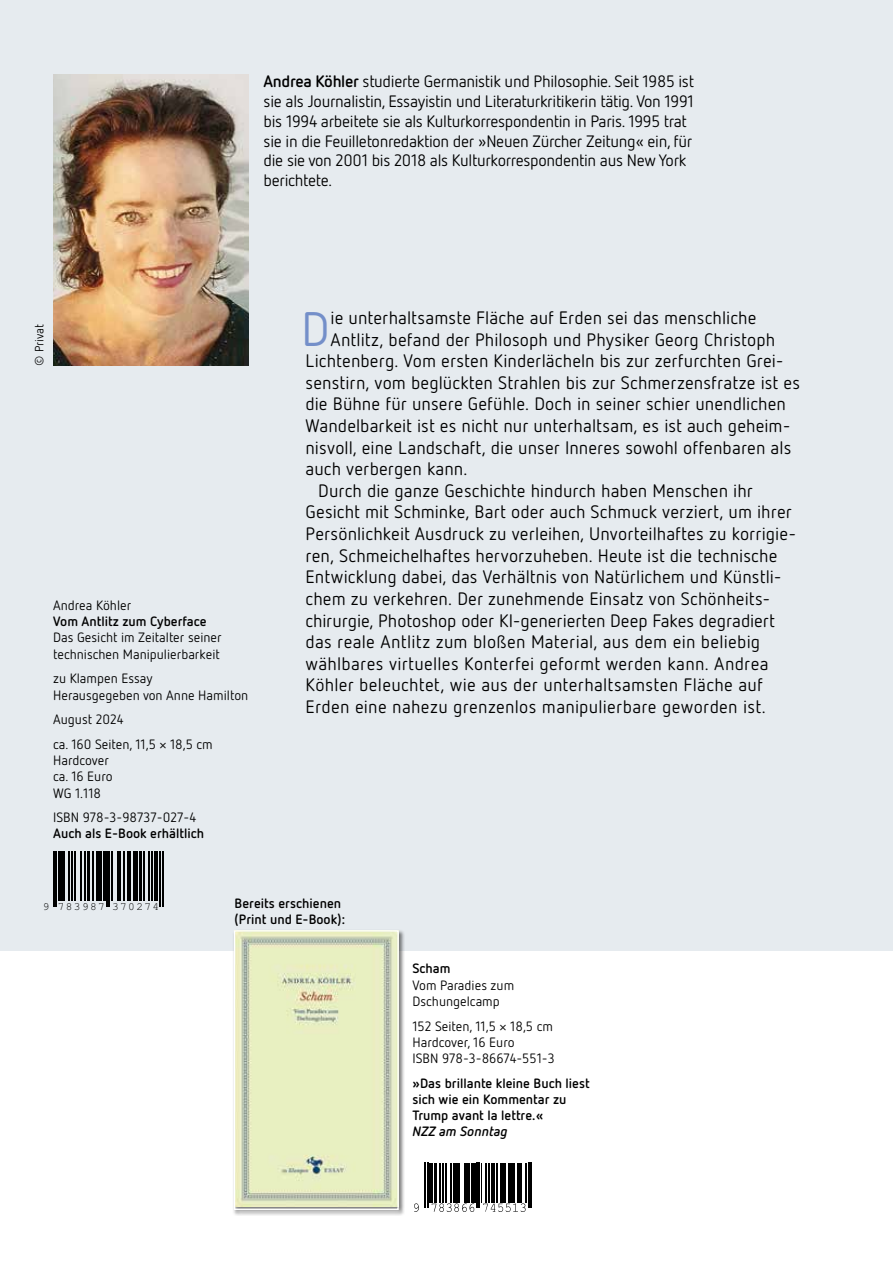
<style>
.page{position:relative;width:893px;height:1263px;background:#fff}
.page>*{position:absolute;margin:0;border:0;box-sizing:border-box;transform-origin:0 0}
.t1{font:48.45px "Netto OT";color:#748fc9}
.t2{font:18px "Netto OT";letter-spacing:.005em;color:#000}
.t3{font:16.5px/19.8px "Netto OT";letter-spacing:-.02em;color:#000}
.t4{font:13.5px/16.2px "Netto OT";color:#000}
.t5{font:700 13.5px/16.2px "Netto OT";color:#000}
.t6{font:italic 700 13.5px "Netto OT";color:#000}
.t7{font:12px "Netto OT";color:#000}
.t8{font:11.1px "Helvetica Neue";letter-spacing:.13em;color:#000}
.s1{font-weight:700}
</style>
<div class="page">
<div style="left:0;top:0;width:893px;height:951px;background:#e6ebef"></div>
<img style="left:53px;top:74px;width:196px;height:292px">
<hr style="left:53px;top:851px;width:1px;height:56px;background:#000">
<hr style="left:56px;top:851px;width:1px;height:56px;background:#000">
<hr style="left:58px;top:851px;width:3px;height:50px;background:#000">
<hr style="left:62px;top:851px;width:3px;height:50px;background:#000">
<hr style="left:68px;top:851px;width:2px;height:50px;background:#000">
<hr style="left:72px;top:851px;width:1px;height:50px;background:#000">
<hr style="left:74px;top:851px;width:1px;height:50px;background:#000">
<hr style="left:80px;top:851px;width:1px;height:50px;background:#000">
<hr style="left:85px;top:851px;width:1px;height:50px;background:#000">
<hr style="left:87px;top:851px;width:2px;height:50px;background:#000">
<hr style="left:93px;top:851px;width:1px;height:50px;background:#000">
<hr style="left:96px;top:851px;width:1px;height:50px;background:#000">
<hr style="left:98px;top:851px;width:4px;height:50px;background:#000">
<hr style="left:103px;top:851px;width:2px;height:50px;background:#000">
<hr style="left:107px;top:851px;width:1px;height:56px;background:#000">
<hr style="left:109px;top:851px;width:1px;height:56px;background:#000">
<hr style="left:111px;top:851px;width:1px;height:50px;background:#000">
<hr style="left:117px;top:851px;width:1px;height:50px;background:#000">
<hr style="left:119px;top:851px;width:1px;height:50px;background:#000">
<hr style="left:124px;top:851px;width:1px;height:50px;background:#000">
<hr style="left:127px;top:851px;width:4px;height:50px;background:#000">
<hr style="left:133px;top:851px;width:1px;height:50px;background:#000">
<hr style="left:135px;top:851px;width:3px;height:50px;background:#000">
<hr style="left:139px;top:851px;width:2px;height:50px;background:#000">
<hr style="left:144px;top:851px;width:1px;height:50px;background:#000">
<hr style="left:148px;top:851px;width:1px;height:50px;background:#000">
<hr style="left:152px;top:851px;width:1px;height:50px;background:#000">
<hr style="left:154px;top:851px;width:3px;height:50px;background:#000">
<hr style="left:160px;top:851px;width:1px;height:56px;background:#000">
<hr style="left:162px;top:851px;width:1px;height:56px;background:#000">
<div style="left:233px;top:929px;width:172px;height:287px;background:#000;opacity:.5"></div>
<img style="left:236px;top:932px;width:161px;height:275px">
<div style="left:234px;top:930px;width:165px;height:280px;border:1px solid #fff"></div>
<hr style="left:425px;top:1162px;width:1px;height:46px;background:#000">
<hr style="left:427px;top:1162px;width:1px;height:46px;background:#000">
<hr style="left:429px;top:1162px;width:4px;height:40px;background:#000">
<hr style="left:434px;top:1162px;width:2px;height:40px;background:#000">
<hr style="left:439px;top:1162px;width:2px;height:40px;background:#000">
<hr style="left:443px;top:1162px;width:1px;height:40px;background:#000">
<hr style="left:445px;top:1162px;width:1px;height:40px;background:#000">
<hr style="left:451px;top:1162px;width:1px;height:40px;background:#000">
<hr style="left:453px;top:1162px;width:2px;height:40px;background:#000">
<hr style="left:456px;top:1162px;width:4px;height:40px;background:#000">
<hr style="left:464px;top:1162px;width:1px;height:40px;background:#000">
<hr style="left:466px;top:1162px;width:2px;height:40px;background:#000">
<hr style="left:469px;top:1162px;width:1px;height:40px;background:#000">
<hr style="left:471px;top:1162px;width:4px;height:40px;background:#000">
<hr style="left:477px;top:1162px;width:1px;height:46px;background:#000">
<hr style="left:479px;top:1162px;width:1px;height:46px;background:#000">
<hr style="left:481px;top:1162px;width:1px;height:40px;background:#000">
<hr style="left:486px;top:1162px;width:1px;height:40px;background:#000">
<hr style="left:489px;top:1162px;width:1px;height:40px;background:#000">
<hr style="left:491px;top:1162px;width:4px;height:40px;background:#000">
<hr style="left:497px;top:1162px;width:1px;height:40px;background:#000">
<hr style="left:500px;top:1162px;width:4px;height:40px;background:#000">
<hr style="left:505px;top:1162px;width:1px;height:40px;background:#000">
<hr style="left:508px;top:1162px;width:3px;height:40px;background:#000">
<hr style="left:512px;top:1162px;width:3px;height:40px;background:#000">
<hr style="left:517px;top:1162px;width:2px;height:40px;background:#000">
<hr style="left:520px;top:1162px;width:2px;height:40px;background:#000">
<hr style="left:526px;top:1162px;width:1px;height:40px;background:#000">
<hr style="left:528px;top:1162px;width:1px;height:46px;background:#000">
<hr style="left:530px;top:1162px;width:2px;height:46px;background:#000">
<svg style="left:414px;top:1203px;width:5px;height:9px"></svg>
<svg style="left:432px;top:1203px;width:42px;height:9px"></svg>
<svg style="left:483px;top:1203px;width:43px;height:9px"></svg>
<p class="t3" style="left:264px;top:71px;width:432px"><span class="s1">Andrea Köhler</span> studierte Germanistik und Philosophie. Seit 1985 ist sie als Journalistin, Essayistin und Literaturkritikerin tätig. Von 1991 bis 1994 arbeitete sie als Kulturkorrespondentin in Paris. 1995 trat sie in die Feuilletonredaktion der »Neuen Zürcher Zeitung« ein, für die sie von 2001 bis 2018 als Kulturkorrespondentin aus New York berichtete.</p>
<p class="t7" style="left:32px;top:366px;width:43px;rotate:-90deg">© Privat</p>
<p class="t4" style="left:53px;top:597px;width:80px">Andrea Köhler</p>
<p class="t5" style="left:53px;top:613px;width:155px">Vom Antlitz zum Cyberface</p>
<p class="t4" style="left:53px;top:629px;width:170px">Das Gesicht im Zeitalter seiner technischen Manipulierbarkeit</p>
<p class="t4" style="left:53px;top:670px;width:197px">zu Klampen Essay<br>Herausgegeben von Anne Hamilton</p>
<p class="t4" style="left:53px;top:707px;width:161px;line-height:24.8px">August 2024<br>ca. 160 Seiten, 11,5 × 18,5 cm</p>
<p class="t4" style="left:53px;top:752px;width:61px">Hardcover ca. 16 Euro<br>WG 1.118</p>
<p class="t4" style="left:53px;top:809px;width:145px">ISBN 978-3-98737-027-4</p>
<p class="t5" style="left:53px;top:825px;width:153px">Auch als E-Book erhältlich</p>
<h1 class="t1" style="left:301px;top:299px;width:30px">D</h1>
<p class="t2" style="left:330px;top:307px;width:428px">ie unterhaltsamste Fläche auf Erden sei das menschliche</p>
<p class="t2" style="left:330px;top:328px;width:446px">Antlitz, befand der Philosoph und Physiker Georg Christoph</p>
<p class="t2" style="left:305px;top:350px;width:480px">Lichtenberg. Vom ersten Kinderlächeln bis zur zerfurchten Grei-</p>
<p class="t2" style="left:305px;top:372px;width:496px">senstirn, vom beglückten Strahlen bis zur Schmerzensfratze ist es</p>
<p class="t2" style="left:305px;top:393px;width:482px">die Bühne für unsere Gefühle. Doch in seiner schier unendlichen</p>
<p class="t2" style="left:305px;top:415px;width:486px">Wandelbarkeit ist es nicht nur unterhaltsam, es ist auch geheim-</p>
<p class="t2" style="left:305px;top:436px;width:487px">nisvoll, eine Landschaft, die unser Inneres sowohl offenbaren als</p>
<p class="t2" style="left:305px;top:458px;width:164px">auch verbergen kann.</p>
<p class="t2" style="left:318px;top:480px;width:436px">Durch die ganze Geschichte hindurch haben Menschen ihr</p>
<p class="t2" style="left:305px;top:501px;width:488px">Gesicht mit Schminke, Bart oder auch Schmuck verziert, um ihrer</p>
<p class="t2" style="left:305px;top:523px;width:492px">Persönlichkeit Ausdruck zu verleihen, Unvorteilhaftes zu korrigie-</p>
<p class="t2" style="left:305px;top:544px;width:474px">ren, Schmeichelhaftes hervorzuheben. Heute ist die technische</p>
<p class="t2" style="left:305px;top:566px;width:478px">Entwicklung dabei, das Verhältnis von Natürlichem und Künstli-</p>
<p class="t2" style="left:305px;top:588px;width:466px">chem zu verkehren. Der zunehmende Einsatz von Schönheits-</p>
<p class="t2" style="left:305px;top:609px;width:471px">chirurgie, Photoshop oder KI-generierten Deep Fakes degradiert</p>
<p class="t2" style="left:305px;top:631px;width:456px">das reale Antlitz zum bloßen Material, aus dem ein beliebig</p>
<p class="t2" style="left:305px;top:652px;width:465px">wählbares virtuelles Konterfei geformt werden kann. Andrea</p>
<p class="t2" style="left:305px;top:674px;width:459px">Köhler beleuchtet, wie aus der unterhaltsamsten Fläche auf</p>
<p class="t2" style="left:305px;top:696px;width:462px">Erden eine nahezu grenzenlos manipulierbare geworden ist.</p>
<p class="t8" style="left:43px;top:900px;width:118px">9 783987 370274</p>
<p class="t5" style="left:235px;top:894px;width:112px">Bereits erschienen (Print und E-Book):</p>
<p class="t5" style="left:412px;top:960px;width:40px">Scham</p>
<p class="t4" style="left:412px;top:976px;width:103px">Vom Paradies zum<br>Dschungelcamp</p>
<p class="t4" style="left:412px;top:1017px;width:144px">152 Seiten, 11,5 × 18,5 cm<br>Hardcover, 16 Euro<br>ISBN 978-3-86674-551-3</p>
<p class="t5" style="left:412px;top:1074px;width:179px">»Das brillante kleine Buch liest sich wie ein Kommentar zu<br>Trump avant la lettre.«</p>
<p class="t6" style="left:412px;top:1123px;width:97px">NZZ am Sonntag</p>
</div>
